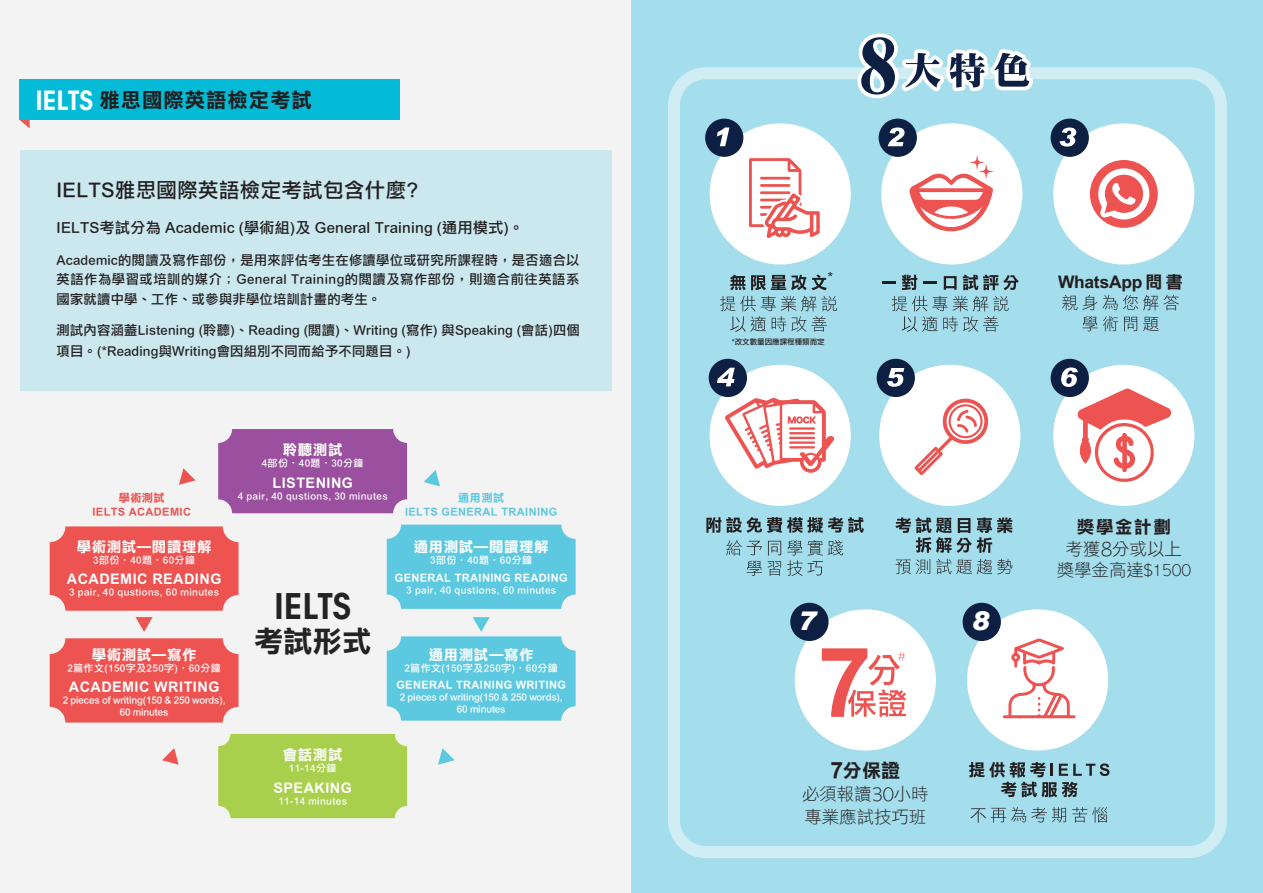
<style>
.page{position:relative;width:1263px;height:893px;background:#fff}
.page>*{position:absolute;margin:0;border:0;box-sizing:border-box;transform-origin:0 0}
.t1{font:600 35.4px "Avant Garde";color:#232323}
.t2{font:29.4px "DF Li Hei Bd WIN BF";color:#232323}
.t3{font:italic 900 25.8px "Arial";color:#fff;scale:1.05 1}
.t4{font:20.25px "DF Li Hei Md HK BF";letter-spacing:.025em;color:#231f20}
.t5{font:20.25px "DF Li Hei Bd WIN BF";letter-spacing:.05em;color:#231f20}
.t6{font:19.05px "DF Li Hei Bd HK BF";color:#231f20}
.t7{font:17.4px/23px "DF Li Hei Lt HK BF";color:#231f20}
.t8{font:17.4px "DF Li Hei Bd HK BF";color:#231f20}
.t9{font:15px "DF Li Hei Md HK BF";letter-spacing:.025em;color:#231f20}
.t10{font:14.4px "DF Li Hei Bd HK BF";letter-spacing:.05em;color:#fff}
.t11{font:13.5px "DF Li Hei Md HK BF";color:#231f20}
.t12{font:13.2px/19.5px "DF Li Hei Md HK BF";letter-spacing:.025em;color:#231f20;text-align:justify}
.t13{font:11.1px "DF Li Hei Bd HK BF";letter-spacing:.05em;color:#fff}
.t14{font:11.1px/13.2px "DF Li Hei Bd HK BF";letter-spacing:.05em;color:#5dc9e0;text-align:center}
.t15{font:11.1px/13.2px "DF Li Hei Bd HK BF";letter-spacing:.05em;color:#ec5351;text-align:center}
.t16{font:9.9px "DF Li Hei Md HK BF";letter-spacing:.05em;color:#fff}
.t17{font:9.9px/11.9px "DF Li Hei Md HK BF";color:#fff;text-align:center}
.t18{font:7.5px "DF Li Hei Md HK BF";color:#231f20}
.s1{font-family:"Avant Garde";font-weight:600;font-size:26.55px;color:#fff}
.s2{font-size:16.95px}
.s3{font-size:22.95px}
.s4{font-size:20.1px}
.s5{font-size:21px}
</style>
<div class="page">
<div style="left:0;top:0;width:631px;height:893px;background:#f3f3f3"></div>
<div style="left:20px;top:150px;width:592px;height:241px;background:#cbe8ef"></div>
<div style="left:20px;top:79px;width:380px;height:41px;background:#03bbd7"></div>
<svg style="left:20px;top:120px;width:10px;height:8px"></svg>
<div style="left:50px;top:638px;width:188px;height:85px;background:#ec5351;border-radius:16px"></div>
<div style="left:50px;top:526px;width:188px;height:85px;background:#ec5351;border-radius:16px"></div>
<div style="left:387px;top:525px;width:188px;height:84px;background:#5dc9e0;border-radius:14px"></div>
<div style="left:387px;top:636px;width:188px;height:85px;background:#5dc9e0;border-radius:14px"></div>
<div style="left:218px;top:429px;width:189px;height:84px;background:#9a4f9f;border-radius:14px"></div>
<div style="left:218px;top:734px;width:189px;height:84px;background:#a9d04c;border-radius:12px"></div>
<svg style="left:136px;top:617px;width:17px;height:15px"></svg>
<svg style="left:472px;top:617px;width:18px;height:15px"></svg>
<svg style="left:162px;top:748px;width:17px;height:17px"></svg>
<svg style="left:179px;top:468px;width:16px;height:17px"></svg>
<svg style="left:423px;top:470px;width:17px;height:16px"></svg>
<svg style="left:438px;top:748px;width:16px;height:17px"></svg>
<div style="left:631px;top:0;width:632px;height:893px;background:#a4ddeb"></div>
<svg style="left:668px;top:67px;width:559px;height:791px"></svg>
<svg style="left:706px;top:517px;width:158px;height:16px"></svg>
<svg style="left:726px;top:540px;width:55px;height:36px"></svg>
<svg style="left:787px;top:540px;width:56px;height:36px"></svg>
<div style="left:709px;top:365px;width:142px;height:141px;background:#fff;border-radius:50%"></div>
<svg style="left:730px;top:275px;width:97px;height:15px"></svg>
<svg style="left:720px;top:296px;width:117px;height:36px"></svg>
<div style="left:709px;top:123px;width:142px;height:141px;background:#fff;border-radius:50%"></div>
<svg style="left:882px;top:281px;width:14px;height:2px"></svg>
<svg style="left:902px;top:275px;width:15px;height:15px"></svg>
<svg style="left:923px;top:281px;width:13px;height:2px"></svg>
<svg style="left:944px;top:276px;width:12px;height:14px"></svg>
<svg style="left:962px;top:275px;width:57px;height:15px"></svg>
<svg style="left:892px;top:296px;width:116px;height:36px"></svg>
<div style="left:881px;top:123px;width:141px;height:141px;background:#fff;border-radius:50%"></div>
<svg style="left:895px;top:517px;width:117px;height:36px"></svg>
<svg style="left:895px;top:559px;width:35px;height:15px"></svg>
<svg style="left:936px;top:559px;width:76px;height:15px"></svg>
<div style="left:879px;top:365px;width:141px;height:141px;background:#fff;border-radius:50%"></div>
<div style="left:967px;top:609px;width:141px;height:141px;background:#fff;border-radius:50%"></div>
<svg style="left:969px;top:762px;width:140px;height:35px"></svg>
<svg style="left:970px;top:807px;width:96px;height:16px"></svg>
<svg style="left:1072px;top:807px;width:35px;height:16px"></svg>
<svg style="left:1003px;top:638px;width:72px;height:80px"></svg>
<div style="left:1053px;top:123px;width:141px;height:141px;background:#fff;border-radius:50%"></div>
<svg style="left:1062px;top:295px;width:55px;height:15px"></svg>
<svg style="left:1123px;top:295px;width:56px;height:15px"></svg>
<svg style="left:1082px;top:316px;width:15px;height:15px"></svg>
<svg style="left:1103px;top:316px;width:15px;height:15px"></svg>
<svg style="left:1124px;top:317px;width:13px;height:14px"></svg>
<svg style="left:1143px;top:317px;width:15px;height:14px"></svg>
<svg style="left:1090px;top:160px;width:68px;height:68px"></svg>
<div style="left:795px;top:609px;width:141px;height:141px;background:#fff;border-radius:50%"></div>
<svg style="left:822px;top:648px;width:84px;height:69px"></svg>
<div style="left:1053px;top:365px;width:141px;height:141px;background:#fff;border-radius:50%"></div>
<svg style="left:852px;top:33px;width:186px;height:71px"></svg>
<div style="left:705px;top:119px;width:38px;height:38px;background:#0d1f43;border-radius:50%"></div>
<svg style="left:717px;top:127px;width:12px;height:19px"></svg>
<div style="left:878px;top:119px;width:39px;height:38px;background:#0d1f43;border-radius:50%"></div>
<svg style="left:888px;top:127px;width:16px;height:19px"></svg>
<div style="left:1050px;top:119px;width:39px;height:38px;background:#0d1f43;border-radius:50%"></div>
<svg style="left:1059px;top:127px;width:17px;height:20px"></svg>
<svg style="left:914px;top:398px;width:75px;height:77px"></svg>
<div style="left:709px;top:359px;width:38px;height:38px;background:#0d1f43;border-radius:50%"></div>
<svg style="left:717px;top:368px;width:18px;height:18px"></svg>
<div style="left:876px;top:359px;width:39px;height:38px;background:#0d1f43;border-radius:50%"></div>
<svg style="left:887px;top:368px;width:17px;height:19px"></svg>
<div style="left:1050px;top:359px;width:39px;height:38px;background:#0d1f43;border-radius:50%"></div>
<svg style="left:1061px;top:367px;width:110px;height:115px"></svg>
<div style="left:790px;top:603px;width:38px;height:38px;background:#0d1f43;border-radius:50%"></div>
<div style="left:962px;top:603px;width:39px;height:38px;background:#0d1f43;border-radius:50%"></div>
<svg style="left:749px;top:158px;width:71px;height:80px"></svg>
<svg style="left:725px;top:398px;width:109px;height:75px"></svg>
<svg style="left:909px;top:155px;width:85px;height:77px"></svg>
<h3 class="t5" style="left:35px;top:90px;width:278px"><span class="s1">IELTS</span> 雅思國際英語檢定考試</h3>
<h3 class="t4" style="left:57px;top:179px;width:363px">IELTS雅思國際英語檢定考試包含什麼?</h3>
<p class="t9" style="left:57px;top:220px;width:469px">IELTS考試分為 Academic (學術組)及 General Training (通用模式)。</p>
<p class="t12" style="left:57px;top:250px;width:524px">Academic的閱讀及寫作部份，是用來評估考生在修讀學位或研究所課程時，是否適合以英語作為學習或培訓的媒介；General Training的閱讀及寫作部份，則適合前往英語系國家就讀中學、工作、或參與非學位培訓計畫的考生。</p>
<p class="t12" style="left:57px;top:320px;width:525px;line-height:21px">測試內容涵蓋Listening (聆聽)、Reading (閱讀)、Writing (寫作) 與Speaking (會話)四個項目。(*Reading與Writing會因組別不同而給予不同題目。)</p>
<p class="t10" style="left:283px;top:443px;width:61px">聆聽測試</p>
<p class="t16" style="left:262px;top:458px;width:103px">4部份‧40題‧30分鐘</p>
<p class="t10" style="left:272px;top:475px;width:82px">LISTENING</p>
<p class="t16" style="left:238px;top:491px;width:151px">4 pair, 40 qustions, 30 minutes</p>
<p class="t15" style="left:92px;top:492px;width:100px">學術測試<br>IELTS ACADEMIC</p>
<p class="t14" style="left:405px;top:492px;width:154px">通用測試<br>IELTS GENERAL TRAINING</p>
<p class="t10" style="left:77px;top:540px;width:136px">學術測試—閱讀理解</p>
<p class="t16" style="left:93px;top:555px;width:103px">3部份‧40題‧60分鐘</p>
<p class="t10" style="left:67px;top:571px;width:156px">ACADEMIC READING</p>
<p class="t16" style="left:69px;top:587px;width:151px">3 pair, 40 qustions, 60 minutes</p>
<p class="t10" style="left:92px;top:647px;width:106px">學術測試—寫作</p>
<p class="t16" style="left:67px;top:663px;width:155px">2篇作文(150字及250字)‧60分鐘</p>
<p class="t10" style="left:69px;top:679px;width:152px">ACADEMIC WRITING</p>
<p class="t17" style="left:63px;top:694px;width:164px">2 pieces of writing(150 &amp; 250 words),<br>60 minutes</p>
<h1 class="t1" style="left:274px;top:583px;width:79px">IELTS</h1>
<h2 class="t2" style="left:254px;top:626px;width:119px">考試形式</h2>
<p class="t10" style="left:283px;top:747px;width:61px">會話測試</p>
<p class="t16" style="left:289px;top:763px;width:49px">11-14分鐘</p>
<p class="t10" style="left:273px;top:780px;width:80px">SPEAKING</p>
<p class="t16" style="left:278px;top:796px;width:70px">11-14 minutes</p>
<p class="t10" style="left:414px;top:540px;width:136px">通用測試—閱讀理解</p>
<p class="t16" style="left:430px;top:555px;width:103px">3部份‧40題‧60分鐘</p>
<p class="t13" style="left:395px;top:572px;width:174px">GENERAL TRAINING READING</p>
<p class="t16" style="left:406px;top:585px;width:151px">3 pair, 40 qustions, 60 minutes</p>
<p class="t10" style="left:429px;top:647px;width:106px">通用測試—寫作</p>
<p class="t16" style="left:404px;top:663px;width:155px">2篇作文(150字及250字)‧60分鐘</p>
<p class="t13" style="left:396px;top:680px;width:171px">GENERAL TRAINING WRITING</p>
<p class="t17" style="left:400px;top:692px;width:164px">2 pieces of writing(150 &amp; 250 words),<br>60 minutes</p>
<p class="t11" style="left:828px;top:270px;width:7px">*</p>
<p class="t18" style="left:732px;top:338px;width:94px">*改文數量因應課程種類而定</p>
<h3 class="t8" style="left:1058px;top:273px;width:126px">WhatsApp <span class="s2">問書</span></h3>
<h3 class="t3" style="left:798px;top:605px;width:19px">7</h3>
<h3 class="t3" style="left:971px;top:605px;width:19px">8</h3>
<h3 class="t6" style="left:830px;top:761px;width:71px"><span class="s3">7</span>分保證</h3>
<h3 class="t7" style="left:802px;top:784px;width:128px">必須報讀<span class="s4">30</span>小時專業應試技巧班</h3>
<h3 class="t8" style="left:1077px;top:518px;width:95px">獎學金計劃</h3>
<h3 class="t7" style="left:1057px;top:539px;width:136px;line-height:21px;text-align:center">考獲<span class="s5">8</span>分或以上獎學金高達$1500</h3>
</div>
